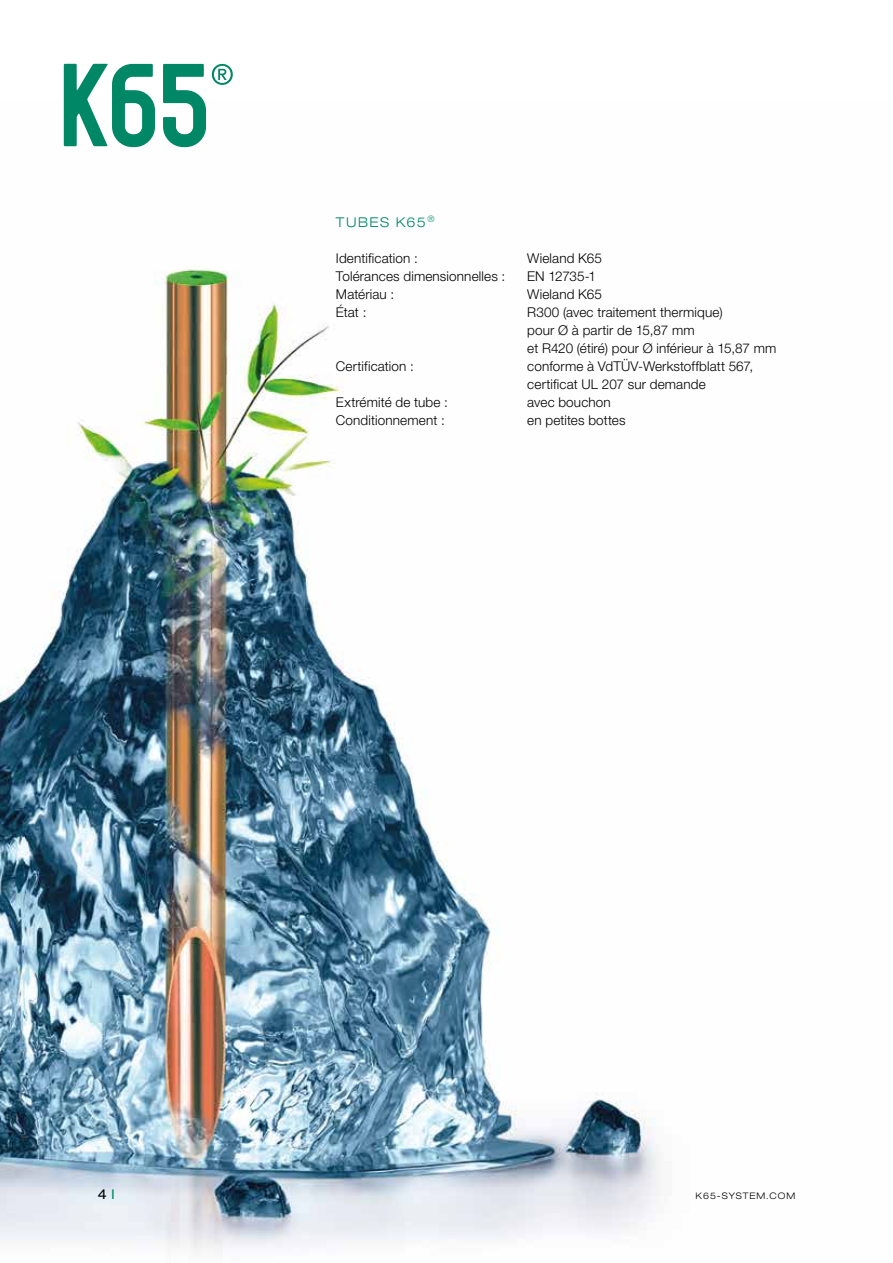
<style>
.page{position:relative;width:893px;height:1263px;background:#fff}
.page>*{position:absolute;margin:0;border:0;box-sizing:border-box;transform-origin:0 0}
.t1{font:300 13.5px/18px "Helvetica Neue LT Pro";letter-spacing:.01em;color:#000}
.t2{font:300 expanded 13.5px "Helvetica Neue LT Pro";letter-spacing:.105em;color:#086}
.t3{font:expanded 13.5px "Helvetica Neue LT Pro";color:#000}
.t4{font:300 expanded 9px "Helvetica Neue LT Pro";letter-spacing:.1em;color:#000}
.s1{color:#086}
</style>
<div class="page">
<img style="left:0;top:99px;width:659px;height:1154px">
<svg style="left:64px;top:64px;width:91px;height:83px"></svg>
<svg style="left:163px;top:64px;width:43px;height:83px"></svg>
<svg style="left:212px;top:64px;width:21px;height:21px"></svg>
<p class="t2" style="left:336px;top:214px;width:100px">TUBES K65<sup>®</sup></p>
<p class="t1" style="left:336px;top:249px;width:83px">Identification :</p>
<p class="t1" style="left:527px;top:249px;width:76px">Wieland K65</p>
<p class="t1" style="left:336px;top:267px;width:171px">Tolérances dimensionnelles :</p>
<p class="t1" style="left:527px;top:267px;width:70px">EN 12735-1</p>
<p class="t1" style="left:336px;top:285px;width:60px">Matériau :</p>
<p class="t1" style="left:527px;top:285px;width:76px">Wieland K65</p>
<p class="t1" style="left:336px;top:303px;width:32px">État :</p>
<p class="t1" style="left:527px;top:303px;width:251px">R300 (avec traitement thermique)<br>pour Ø à partir de 15,87 mm<br>et R420 (étiré) pour Ø inférieur à 15,87 mm</p>
<p class="t1" style="left:336px;top:357px;width:79px">Certification :</p>
<p class="t1" style="left:527px;top:357px;width:227px">conforme à VdTÜV-Werkstoffblatt 567, certificat UL 207 sur demande</p>
<p class="t1" style="left:336px;top:393px;width:113px">Extrémité de tube :</p>
<p class="t1" style="left:527px;top:393px;width:85px">avec bouchon</p>
<p class="t1" style="left:336px;top:411px;width:110px">Conditionnement :</p>
<p class="t1" style="left:527px;top:411px;width:100px">en petites bottes</p>
<p class="t3" style="left:98px;top:1186px;width:19px">4 <span class="s1">I</span></p>
<p class="t4" style="left:696px;top:1190px;width:101px">K65-SYSTEM.COM</p>
</div>
